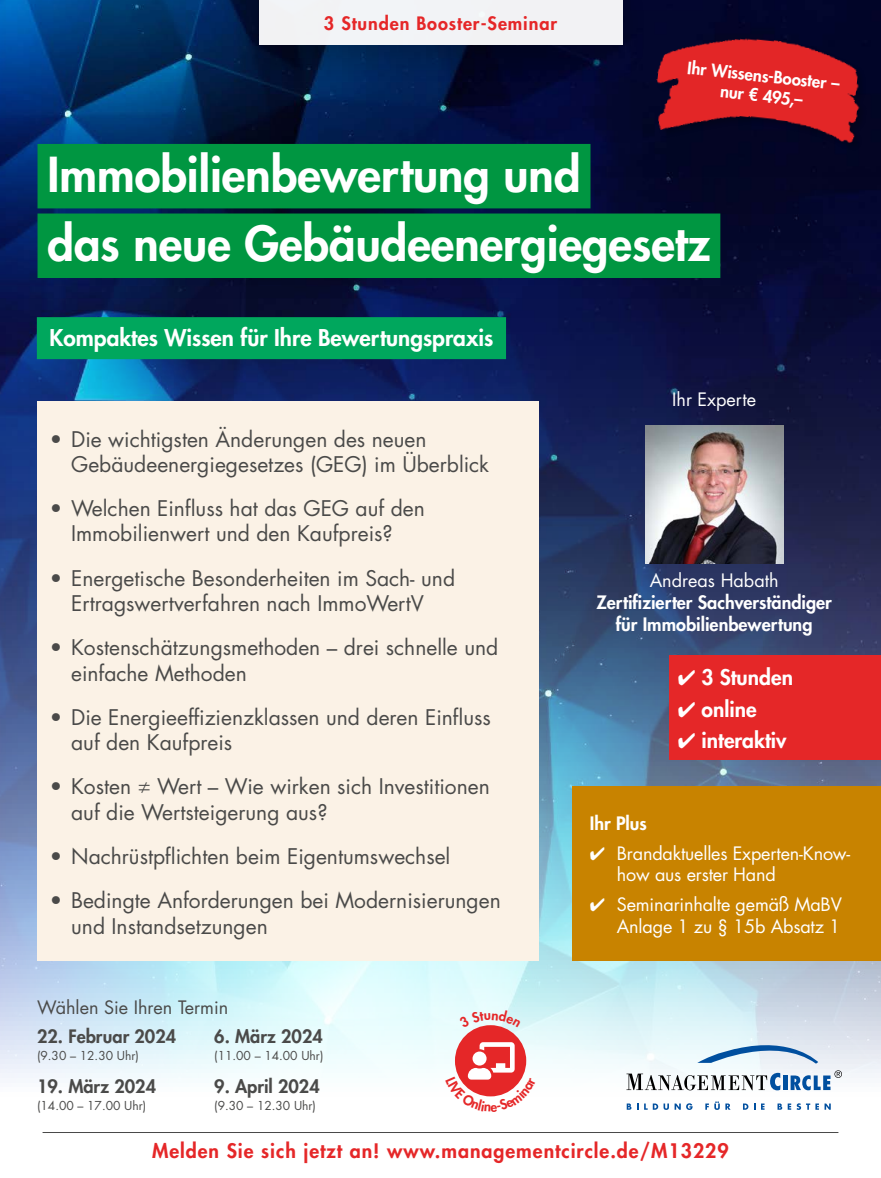
<style>
.page{position:relative;width:881px;height:1178px;background:#fff}
.page>*{position:absolute;margin:0;border:0;box-sizing:border-box;transform-origin:0 0}
.t1{font:800 46.95px/69.6px "Futura Std";color:#fff}
.t2{font:800 22.5px "Futura Std";color:#fff}
.t3{font:21px/25.2px "Futura Std";color:#4a4a49}
.t4{font:800 21px "Futura Std";color:#fff}
.t5{font:800 19.5px "Futura Std";letter-spacing:.05em;color:#e52728}
.t6{font:18px/21.6px "Futura Std";letter-spacing:-.01em;color:#fff}
.t7{font:800 18px/21.6px "Futura Std";color:#fff;text-align:center}
.t8{font:800 18px "Futura Std";color:#4a4a49}
.t9{font:800 18px "Futura Std";letter-spacing:.05em;color:#e52728}
.t10{font:18px "Futura Std";color:#4a4a49}
.t11{font:800 16.65px/20px "Futura Std";color:#fff;text-align:center}
.t12{font:12px "Futura Std";color:#4a4a49}
</style>
<div class="page">
<img style="left:0;top:0;width:880px;height:1133px">
<svg style="left:626px;top:1103px;width:12px;height:7px"></svg>
<svg style="left:644px;top:1103px;width:24px;height:7px"></svg>
<svg style="left:674px;top:1103px;width:18px;height:7px"></svg>
<svg style="left:705px;top:1103px;width:3px;height:7px"></svg>
<svg style="left:714px;top:1101px;width:5px;height:9px"></svg>
<svg style="left:725px;top:1103px;width:5px;height:7px"></svg>
<svg style="left:742px;top:1103px;width:22px;height:7px"></svg>
<svg style="left:777px;top:1103px;width:13px;height:7px"></svg>
<svg style="left:796px;top:1103px;width:22px;height:7px"></svg>
<svg style="left:824px;top:1103px;width:6px;height:7px"></svg>
<div style="left:782px;top:1075px;width:5px;height:15px;background:#004f9f"></div>
<svg style="left:697px;top:1045px;width:120px;height:18px"></svg>
<svg style="left:626px;top:1073px;width:154px;height:17px"></svg>
<svg style="left:790px;top:1070px;width:51px;height:20px"></svg>
<div style="left:230px;top:0;width:419px;height:86px;background:#000;opacity:.25"></div>
<div style="left:259px;top:0;width:363px;height:45px;background:#f2f2f4"></div>
<div style="left:572px;top:787px;width:308px;height:174px;background:#c88300"></div>
<div style="left:37px;top:402px;width:502px;height:559px;background:#fbf2e6"></div>
<div style="left:37px;top:144px;width:553px;height:64px;background:#009641"></div>
<div style="left:37px;top:213px;width:683px;height:65px;background:#009641"></div>
<div style="left:37px;top:317px;width:469px;height:42px;background:#00a75d"></div>
<hr style="left:43px;top:1132px;width:795px;height:1px;background:#4a4a49">
<div style="left:669px;top:655px;width:211px;height:105px;background:#e52728"></div>
<img style="left:645px;top:20px;width:227px;height:140px">
<img style="left:644px;top:426px;width:138px;height:138px">
<div style="left:455px;top:1025px;width:71px;height:71px;background:#e52728;border-radius:50%"></div>
<svg style="left:445px;top:1042px;width:91px;height:70px"></svg>
<svg style="left:458px;top:1009px;width:62px;height:19px"></svg>
<p class="t9" style="left:324px;top:12px;width:234px">3 Stunden Booster-Seminar</p>
<p class="t11" style="left:688px;top:58px;width:154px;rotate:6deg">Ihr Wissens-Booster – nur € 495,–</p>
<h1 class="t1" style="left:47px;top:140px;width:664px">Immobilienbewertung und<br>das neue Gebäudeenergiegesetz</h1>
<p class="t2" style="left:50px;top:324px;width:445px">Kompaktes Wissen für Ihre Bewertungspraxis</p>
<p class="t3" style="left:71px;top:427px;width:419px;text-indent:-21px">• Die wichtigsten Änderungen des neuen<br>Gebäudeenergiegesetzes (GEG) im Überblick</p>
<p class="t3" style="left:50px;top:496px;width:376px;text-align:center">• Welchen Einfluss hat das GEG auf den<br>Immobilienwert und den Kaufpreis?</p>
<p class="t3" style="left:50px;top:566px;width:406px;text-align:center">• Energetische Besonderheiten im Sach- und<br>Ertragswertverfahren nach ImmoWertV</p>
<p class="t3" style="left:71px;top:635px;width:428px;text-indent:-21px">• Kostenschätzungsmethoden – drei schnelle und einfache Methoden</p>
<p class="t3" style="left:71px;top:705px;width:421px;text-indent:-21px">• Die Energieeffizienzklassen und deren Einfluss auf den Kaufpreis</p>
<p class="t3" style="left:71px;top:774px;width:420px;text-indent:-21px">• Kosten ≠ Wert – Wie wirken sich Investitionen auf die Wertsteigerung aus?</p>
<p class="t3" style="left:50px;top:844px;width:402px">• Nachrüstpflichten beim Eigentumswechsel</p>
<p class="t3" style="left:71px;top:888px;width:431px;text-indent:-21px">• Bedingte Anforderungen bei Modernisierungen und Instandsetzungen</p>
<p class="t10" style="left:37px;top:996px;width:193px">Wählen Sie Ihren Termin</p>
<p class="t8" style="left:37px;top:1025px;width:140px">22. Februar 2024</p>
<p class="t8" style="left:214px;top:1025px;width:110px">6. März 2024</p>
<p class="t12" style="left:37px;top:1048px;width:103px">(9.30 – 12.30 Uhr)</p>
<p class="t12" style="left:214px;top:1048px;width:111px">(11.00 – 14.00 Uhr)</p>
<p class="t8" style="left:37px;top:1075px;width:120px">19. März 2024</p>
<p class="t8" style="left:214px;top:1075px;width:107px">9. April 2024</p>
<p class="t12" style="left:37px;top:1098px;width:111px">(14.00 – 17.00 Uhr)</p>
<p class="t12" style="left:214px;top:1098px;width:103px">(9.30 – 12.30 Uhr)</p>
<p class="t6" style="left:672px;top:389px;width:85px">Ihr Experte</p>
<p class="t6" style="left:649px;top:570px;width:130px">Andreas Habath</p>
<p class="t7" style="left:596px;top:591px;width:237px">Zertifizierter Sachverständiger für Immobilienbewertung</p>
<p class="t4" style="left:677px;top:664px;width:117px">✔ 3 Stunden</p>
<p class="t4" style="left:677px;top:695px;width:80px">✔ online</p>
<p class="t4" style="left:677px;top:727px;width:110px">✔ interaktiv</p>
<p class="t7" style="left:589px;top:812px;width:58px">Ihr Plus</p>
<p class="t6" style="left:616px;top:842px;width:235px;text-indent:-27px">✔ Brandaktuelles Experten-Know&shy;how aus erster Hand</p>
<p class="t6" style="left:589px;top:894px;width:253px;text-align:right">✔ Seminarinhalte gemäß MaBV<br>Anlage 1 zu § 15b Absatz 1</p>
<p class="t5" style="left:152px;top:1139px;width:578px">Melden Sie sich jetzt an! www.managementcircle.de/M13229</p>
</div>
